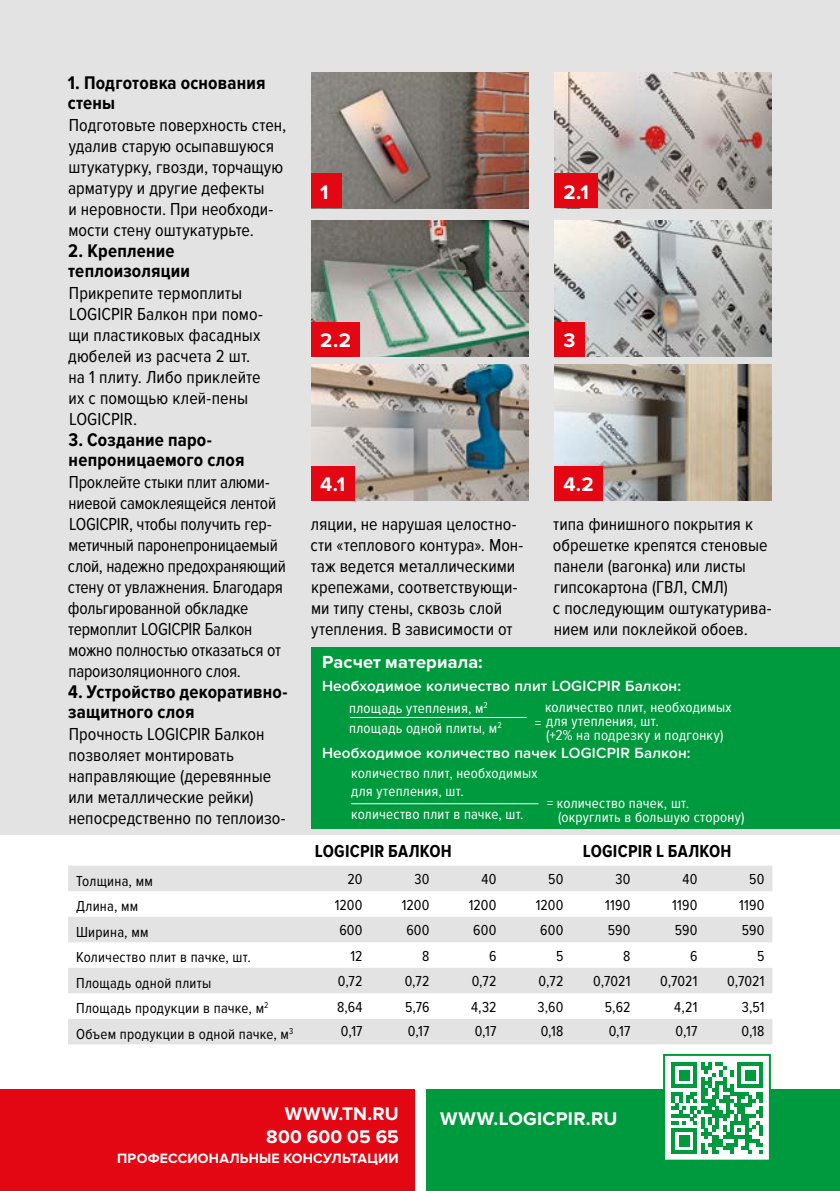
<style>
.page{position:relative;width:840px;height:1191px;background:#fff}
.page>*{position:absolute;margin:0;border:0;box-sizing:border-box;transform-origin:0 0}
.t1{font:700 20.4px "Proxima Nova";color:#fff}
.t2{font:700 19px/20px "Proxima Nova Cond";letter-spacing:.01em;color:#000}
.t3{font:700 19px/22.8px "Proxima Nova";letter-spacing:.01em;color:#fff;text-align:right}
.t4{font:700 18.2px "Proxima Nova";letter-spacing:.01em;color:#fff}
.t5{font:18px/21px "Proxima Nova Cond";color:#000}
.t6{font:700 18px "Proxima Nova Cond";letter-spacing:.01em;color:#000}
.t7{font:600 15.2px "Proxima Nova";letter-spacing:.01em;color:#fff}
.t8{font:15px "Proxima Nova Cond";letter-spacing:.015em;color:#000}
.t9{font:14.8px/14px "Proxima Nova Cond";letter-spacing:.015em;color:#fff}
.t10{font:700 14px "Proxima Nova";letter-spacing:.015em;color:#fff}
</style>
<div class="page">
<div style="left:0;top:0;width:839px;height:834px;background:#e3e3e4"></div>
<img style="left:554px;top:220px;width:217px;height:136px">
<div style="left:554px;top:322px;width:30px;height:34px;background:#e30613"></div>
<div style="left:426px;top:1089px;width:413px;height:102px;background:#009a3e"></div>
<div style="left:0;top:1089px;width:414px;height:102px;background:#e30613"></div>
<img style="left:311px;top:72px;width:217px;height:136px">
<div style="left:311px;top:174px;width:30px;height:34px;background:#e30613"></div>
<img style="left:554px;top:73px;width:217px;height:135px">
<div style="left:554px;top:174px;width:43px;height:34px;background:#e30613"></div>
<img style="left:311px;top:220px;width:217px;height:136px">
<div style="left:311px;top:322px;width:49px;height:34px;background:#e30613"></div>
<img style="left:311px;top:364px;width:217px;height:136px">
<div style="left:311px;top:466px;width:43px;height:34px;background:#e30613"></div>
<img style="left:554px;top:364px;width:217px;height:136px">
<div style="left:554px;top:466px;width:48px;height:34px;background:#e30613"></div>
<div style="left:662px;top:1054px;width:108px;height:107px;background:#fff;border:2px solid #009a3e"></div>
<svg style="left:671px;top:1062px;width:91px;height:92px"></svg>
<svg style="left:68px;top:866px;width:704px;height:178px;fill:#e3e3e4"></svg>
<div style="left:311px;top:647px;width:528px;height:181px;background:#009a3e"></div>
<hr style="left:349px;top:717px;width:177px;height:1px;background:#fff">
<hr style="left:351px;top:803px;width:187px;height:1px;background:#fff">
<p class="t2" style="left:68px;top:73px;width:199px">1. Подготовка основания стены</p>
<p class="t5" style="left:68px;top:115px;width:219px">Подготовьте поверхность стен, удалив старую осыпавшуюся штукатурку, гвозди, торчащую арматуру и другие дефекты<br>и неровности. При необходи&shy;мости стену оштукатурьте.</p>
<p class="t2" style="left:68px;top:241px;width:123px">2. Крепление теплоизоляции</p>
<p class="t5" style="left:68px;top:283px;width:196px">Прикрепите термоплиты<br>LOGICPIR Балкон при помо&shy;щи пластиковых фасадных дюбелей из расчета 2 шт. на 1 плиту. Либо приклейте их с помощью клей-пены<br>LOGICPIR.</p>
<p class="t2" style="left:68px;top:430px;width:177px">3. Создание паро&shy;непроницаемого слоя</p>
<p class="t5" style="left:68px;top:472px;width:219px">Проклейте стыки плит алюми&shy;ниевой самоклеящейся лентой<br>LOGICPIR, чтобы получить гер&shy;метичный паронепроницаемый слой, надежно предохраняющий стену от увлажнения. Благодаря фольгированной обкладке термоплит LOGICPIR Балкон можно полностью отказаться от пароизоляционного слоя.</p>
<p class="t2" style="left:68px;top:682px;width:220px">4. Устройство декоративно&shy;защитного слоя</p>
<p class="t5" style="left:68px;top:724px;width:219px">Прочность LOGICPIR Балкон позволяет монтировать направляющие (деревянные или металлические рейки) непосредственно по теплоизо-</p>
<p class="t1" style="left:320px;top:180px;width:10px">1</p>
<p class="t1" style="left:563px;top:180px;width:27px">2.1</p>
<p class="t1" style="left:320px;top:328px;width:32px">2.2</p>
<p class="t1" style="left:563px;top:328px;width:13px">3</p>
<p class="t1" style="left:320px;top:472px;width:26px">4.1</p>
<p class="t1" style="left:563px;top:472px;width:32px">4.2</p>
<p class="t5" style="left:310px;top:514px;width:214px">ляции, не нарушая целостно&shy;сти «теплового контура». Мон&shy;таж ведется металлическими крепежами, соответствующи&shy;ми типу стены, сквозь слой утепления. В зависимости от</p>
<p class="t5" style="left:552px;top:514px;width:220px">типа финишного покрытия к обрешетке крепятся стеновые панели (вагонка) или листы гипсокартона (ГВЛ, СМЛ)<br>с последующим оштукатурива&shy;нием или поклейкой обоев.</p>
<p class="t4" style="left:322px;top:651px;width:162px">Расчет материала:</p>
<p class="t7" style="left:322px;top:677px;width:360px">Необходимое количество плит LOGICPIR Балкон:</p>
<p class="t9" style="left:349px;top:698px;width:154px;line-height:20px">площадь утепления, м<sup>2 </sup>площадь одной плиты, м<sup>2</sup></p>
<p class="t7" style="left:322px;top:744px;width:370px">Необходимое количество пачек LOGICPIR Балкон:</p>
<p class="t9" style="left:545px;top:700px;width:188px">количество плит, необходимых для утепления, шт.<br>(+2% на подрезку и подгонку)</p>
<p class="t9" style="left:534px;top:716px;width:8px">=</p>
<p class="t9" style="left:351px;top:765px;width:188px;line-height:17.8px">количество плит, необходимых для утепления, шт.</p>
<p class="t9" style="left:351px;top:807px;width:174px">количество плит в пачке, шт.</p>
<p class="t9" style="left:557px;top:796px;width:188px;text-indent:-11px">= количество пачек, шт. (округлить в большую сторону)</p>
<p class="t6" style="left:315px;top:841px;width:138px">LOGICPIR БАЛКОН</p>
<p class="t6" style="left:582px;top:841px;width:150px">LOGICPIR L БАЛКОН</p>
<p class="t8" style="left:76px;top:872px;width:78px">Толщина, мм</p>
<p class="t8" style="left:347px;top:871px;width:17px">20</p>
<p class="t8" style="left:414px;top:871px;width:16px">30</p>
<p class="t8" style="left:481px;top:871px;width:16px">40</p>
<p class="t8" style="left:548px;top:871px;width:17px">50</p>
<p class="t8" style="left:615px;top:871px;width:16px">30</p>
<p class="t8" style="left:682px;top:871px;width:16px">40</p>
<p class="t8" style="left:748px;top:871px;width:17px">50</p>
<p class="t8" style="left:76px;top:897px;width:64px">Длина, мм</p>
<p class="t8" style="left:334px;top:896px;width:29px">1200</p>
<p class="t8" style="left:401px;top:896px;width:29px">1200</p>
<p class="t8" style="left:468px;top:896px;width:29px">1200</p>
<p class="t8" style="left:535px;top:896px;width:29px">1200</p>
<p class="t8" style="left:605px;top:896px;width:27px">1190</p>
<p class="t8" style="left:671px;top:896px;width:27px">1190</p>
<p class="t8" style="left:738px;top:896px;width:27px">1190</p>
<p class="t8" style="left:76px;top:923px;width:74px">Ширина, мм</p>
<p class="t8" style="left:339px;top:922px;width:25px">600</p>
<p class="t8" style="left:406px;top:922px;width:25px">600</p>
<p class="t8" style="left:473px;top:922px;width:25px">600</p>
<p class="t8" style="left:540px;top:922px;width:25px">600</p>
<p class="t8" style="left:607px;top:922px;width:24px">590</p>
<p class="t8" style="left:674px;top:922px;width:24px">590</p>
<p class="t8" style="left:741px;top:922px;width:24px">590</p>
<p class="t8" style="left:76px;top:948px;width:176px">Количество плит в пачке, шт.</p>
<p class="t8" style="left:350px;top:947px;width:14px">12</p>
<p class="t8" style="left:422px;top:947px;width:9px">8</p>
<p class="t8" style="left:489px;top:947px;width:9px">6</p>
<p class="t8" style="left:556px;top:947px;width:9px">5</p>
<p class="t8" style="left:623px;top:947px;width:9px">8</p>
<p class="t8" style="left:689px;top:947px;width:9px">6</p>
<p class="t8" style="left:756px;top:947px;width:9px">5</p>
<p class="t8" style="left:76px;top:974px;width:137px">Площадь одной плиты</p>
<p class="t8" style="left:337px;top:973px;width:26px">0,72</p>
<p class="t8" style="left:404px;top:973px;width:26px">0,72</p>
<p class="t8" style="left:471px;top:973px;width:26px">0,72</p>
<p class="t8" style="left:538px;top:973px;width:26px">0,72</p>
<p class="t8" style="left:593px;top:973px;width:39px">0,7021</p>
<p class="t8" style="left:660px;top:973px;width:39px">0,7021</p>
<p class="t8" style="left:726px;top:973px;width:39px">0,7021</p>
<p class="t8" style="left:76px;top:999px;width:193px">Площадь продукции в пачке, м<sup>2</sup></p>
<p class="t8" style="left:337px;top:998px;width:27px">8,64</p>
<p class="t8" style="left:405px;top:998px;width:26px">5,76</p>
<p class="t8" style="left:471px;top:998px;width:27px">4,32</p>
<p class="t8" style="left:537px;top:998px;width:27px">3,60</p>
<p class="t8" style="left:604px;top:998px;width:27px">5,62</p>
<p class="t8" style="left:674px;top:998px;width:25px">4,21</p>
<p class="t8" style="left:741px;top:998px;width:24px">3,51</p>
<p class="t8" style="left:76px;top:1025px;width:219px">Объем продукции в одной пачке, м<sup>3</sup></p>
<p class="t8" style="left:340px;top:1023px;width:23px">0,17</p>
<p class="t8" style="left:407px;top:1023px;width:23px">0,17</p>
<p class="t8" style="left:474px;top:1023px;width:23px">0,17</p>
<p class="t8" style="left:540px;top:1023px;width:24px">0,18</p>
<p class="t8" style="left:608px;top:1023px;width:23px">0,17</p>
<p class="t8" style="left:675px;top:1023px;width:23px">0,17</p>
<p class="t8" style="left:741px;top:1023px;width:24px">0,18</p>
<p class="t3" style="left:266px;top:1102px;width:134px">WWW.TN.RU<br>800 600 05 65</p>
<p class="t10" style="left:117px;top:1149px;width:283px">ПРОФЕССИОНАЛЬНЫЕ КОНСУЛЬТАЦИИ</p>
<p class="t3" style="left:440px;top:1107px;width:178px">WWW.LOGICPIR.RU</p>
</div>
